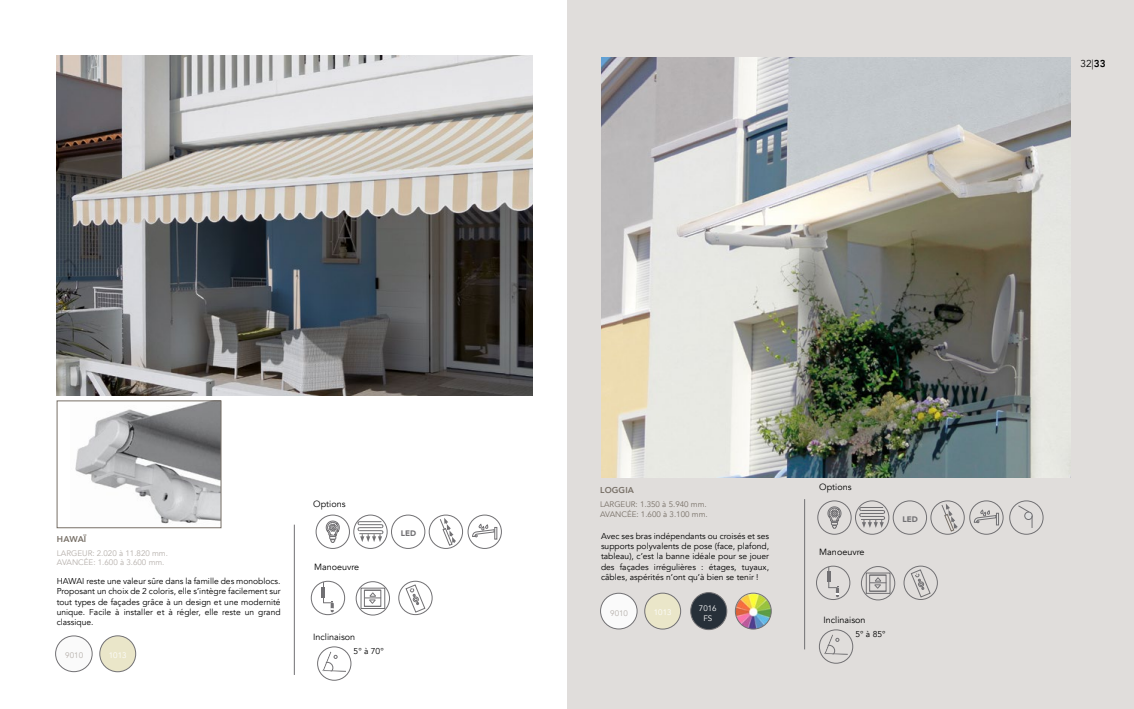
<style>
.page{position:relative;width:1134px;height:709px;background:#fff}
.page>*{position:absolute;margin:0;border:0;box-sizing:border-box;transform-origin:0 0}
.t1{font:10px "Avenir";color:#000}
.t2{font:9px "Avenir";color:#000}
.t3{font:8.5px/10.2px "Avenir";color:#000;text-align:justify}
.t4{font:800 8.5px "Avenir";letter-spacing:.015em;color:#776f66}
.t5{font:8px/9.6px "Avenir";color:#b5afaa}
.t6{font:8px/9.6px "Avenir";color:#776f66}
.t7{font:8px/9.6px "Avenir";color:#fff;text-align:center}
.t8{font:900 8px "Avenir";color:#717073}
.s1{font-weight:300}
.s2{font-weight:800}
</style>
<div class="page">
<img style="left:57px;top:55px;width:476px;height:341px">
<div style="left:316px;top:514px;width:34px;height:35px;border:1px solid #717073;border-radius:50%"></div>
<svg style="left:325px;top:520px;width:15px;height:23px"></svg>
<svg style="left:358px;top:521px;width:25px;height:21px"></svg>
<div style="left:353px;top:514px;width:34px;height:35px;border:1px solid #717073;border-radius:50%"></div>
<div style="left:391px;top:514px;width:34px;height:35px;border:1px solid #717073;border-radius:50%"></div>
<div style="left:429px;top:514px;width:34px;height:35px;border:1px solid #717073;border-radius:50%"></div>
<svg style="left:472px;top:523px;width:25px;height:16px"></svg>
<div style="left:468px;top:514px;width:34px;height:35px;border:1px solid #717073;border-radius:50%"></div>
<svg style="left:440px;top:518px;width:16px;height:27px"></svg>
<svg style="left:317px;top:648px;width:30px;height:28px"></svg>
<div style="left:317px;top:646px;width:34px;height:34px;border:1px solid #717073;border-radius:50%"></div>
<hr style="left:294px;top:524px;width:1px;height:151px;background:#717073">
<div style="left:311px;top:581px;width:34px;height:34px;border:1px solid #717073;border-radius:50%"></div>
<svg style="left:322px;top:582px;width:12px;height:30px"></svg>
<div style="left:356px;top:581px;width:34px;height:34px;border:1px solid #717073;border-radius:50%"></div>
<div style="left:361px;top:588px;width:24px;height:20px;border:1px solid #717073"></div>
<svg style="left:364px;top:590px;width:17px;height:17px"></svg>
<div style="left:398px;top:581px;width:34px;height:34px;border:1px solid #717073;border-radius:50%"></div>
<svg style="left:406px;top:584px;width:19px;height:28px"></svg>
<img style="left:75px;top:402px;width:144px;height:122px">
<div style="left:57px;top:400px;width:164px;height:128px;border:1px solid #776f66"></div>
<div style="left:567px;top:0;width:567px;height:709px;background:#e0dddb"></div>
<img style="left:601px;top:58px;width:469px;height:419px">
<div style="left:817px;top:500px;width:34px;height:34px;border:1px solid #717073;border-radius:50%"></div>
<svg style="left:827px;top:506px;width:15px;height:23px"></svg>
<svg style="left:859px;top:507px;width:26px;height:21px"></svg>
<div style="left:855px;top:500px;width:34px;height:34px;border:1px solid #717073;border-radius:50%"></div>
<div style="left:893px;top:500px;width:34px;height:34px;border:1px solid #717073;border-radius:50%"></div>
<div style="left:930px;top:500px;width:35px;height:34px;border:1px solid #717073;border-radius:50%"></div>
<svg style="left:973px;top:509px;width:26px;height:16px"></svg>
<div style="left:969px;top:500px;width:34px;height:34px;border:1px solid #717073;border-radius:50%"></div>
<svg style="left:941px;top:503px;width:17px;height:28px"></svg>
<div style="left:1009px;top:500px;width:34px;height:34px;border:1px solid #717073;border-radius:50%"></div>
<svg style="left:1018px;top:505px;width:15px;height:23px"></svg>
<svg style="left:818px;top:631px;width:31px;height:28px"></svg>
<div style="left:819px;top:629px;width:34px;height:34px;border:1px solid #717073;border-radius:50%"></div>
<hr style="left:804px;top:499px;width:1px;height:150px;background:#717073">
<div style="left:816px;top:566px;width:34px;height:34px;border:1px solid #717073;border-radius:50%"></div>
<svg style="left:827px;top:567px;width:12px;height:30px"></svg>
<div style="left:861px;top:566px;width:34px;height:34px;border:1px solid #717073;border-radius:50%"></div>
<div style="left:866px;top:573px;width:24px;height:20px;border:1px solid #717073"></div>
<svg style="left:869px;top:575px;width:17px;height:17px"></svg>
<div style="left:904px;top:565px;width:34px;height:35px;border:1px solid #717073;border-radius:50%"></div>
<svg style="left:911px;top:569px;width:19px;height:28px"></svg>
<div style="left:56px;top:636px;width:36px;height:35px;background:#fafafa;border-radius:50%"></div>
<div style="left:55px;top:635px;width:38px;height:37px;border:1px solid #717073;border-radius:50%"></div>
<div style="left:100px;top:636px;width:36px;height:35px;background:#eae6c9;border-radius:50%"></div>
<div style="left:99px;top:635px;width:37px;height:37px;border:1px solid #717073;border-radius:50%"></div>
<div style="left:600px;top:593px;width:37px;height:36px;background:#fafafa;border-radius:50%"></div>
<div style="left:600px;top:593px;width:37px;height:36px;border:1px solid #717073;border-radius:50%"></div>
<div style="left:645px;top:593px;width:36px;height:36px;background:#eae6c9;border-radius:50%"></div>
<div style="left:644px;top:593px;width:37px;height:36px;border:1px solid #717073;border-radius:50%"></div>
<img style="left:735px;top:593px;width:36px;height:36px;border-radius:18px">
<div style="left:735px;top:593px;width:37px;height:36px;border:1px solid #717073;border-radius:50%"></div>
<div style="left:691px;top:592px;width:36px;height:37px;background:#273039;border-radius:50%"></div>
<div style="left:690px;top:592px;width:37px;height:38px;border:1px solid #717073;border-radius:50%"></div>
<p class="t1" style="left:1080px;top:57px;width:27px">32<span class="s1">|</span><span class="s2">33</span></p>
<p class="t4" style="left:600px;top:484px;width:35px">LOGGIA</p>
<p class="t2" style="left:819px;top:482px;width:34px">Options</p>
<p class="t2" style="left:313px;top:499px;width:34px">Options</p>
<p class="t6" style="left:600px;top:500px;width:109px">LARGEUR: 1.350 à 5.940 mm.<br>AVANCÉE: 1.600 à 3.100 mm.</p>
<p class="t8" style="left:902px;top:512px;width:17px">LED</p>
<p class="t4" style="left:57px;top:532px;width:31px">HAWAÏ</p>
<p class="t5" style="left:57px;top:548px;width:113px">LARGEUR: 2.020 à 11.820 mm.<br>AVANCÉE: 1.600 à 3.600 mm.</p>
<p class="t3" style="left:57px;top:576px;width:225px">HAWAI reste une valeur sûre dans la famille des monoblocs.<br>Proposant un choix de 2 coloris, elle s’intègre facilement sur tout types de façades grâce à un design et une modernité unique. Facile à installer et à régler, elle reste un grand classique.</p>
<p class="t2" style="left:314px;top:561px;width:47px">Manoeuvre</p>
<p class="t8" style="left:401px;top:526px;width:17px">LED</p>
<p class="t3" style="left:601px;top:531px;width:170px">Avec ses bras indépendants ou croisés et ses supports polyvalents de pose (face, plafond, tableau), c’est la banne idéale pour se jouer des façades irrégulières : étages, tuyaux, câbles, aspérités n’ont qu’à bien se tenir !</p>
<p class="t5" style="left:610px;top:608px;width:19px">9010</p>
<p class="t7" style="left:654px;top:607px;width:19px">1013</p>
<p class="t7" style="left:699px;top:604px;width:19px">7016<br>FS</p>
<p class="t2" style="left:819px;top:546px;width:47px">Manoeuvre</p>
<p class="t2" style="left:823px;top:614px;width:44px">Inclinaison</p>
<p class="t2" style="left:313px;top:631px;width:44px">Inclinaison</p>
<p class="t3" style="left:855px;top:629px;width:32px">5° à 85°</p>
<p class="t5" style="left:65px;top:651px;width:19px">9010</p>
<p class="t7" style="left:109px;top:650px;width:19px">1013</p>
<p class="t3" style="left:354px;top:646px;width:32px">5° à 70°</p>
</div>
